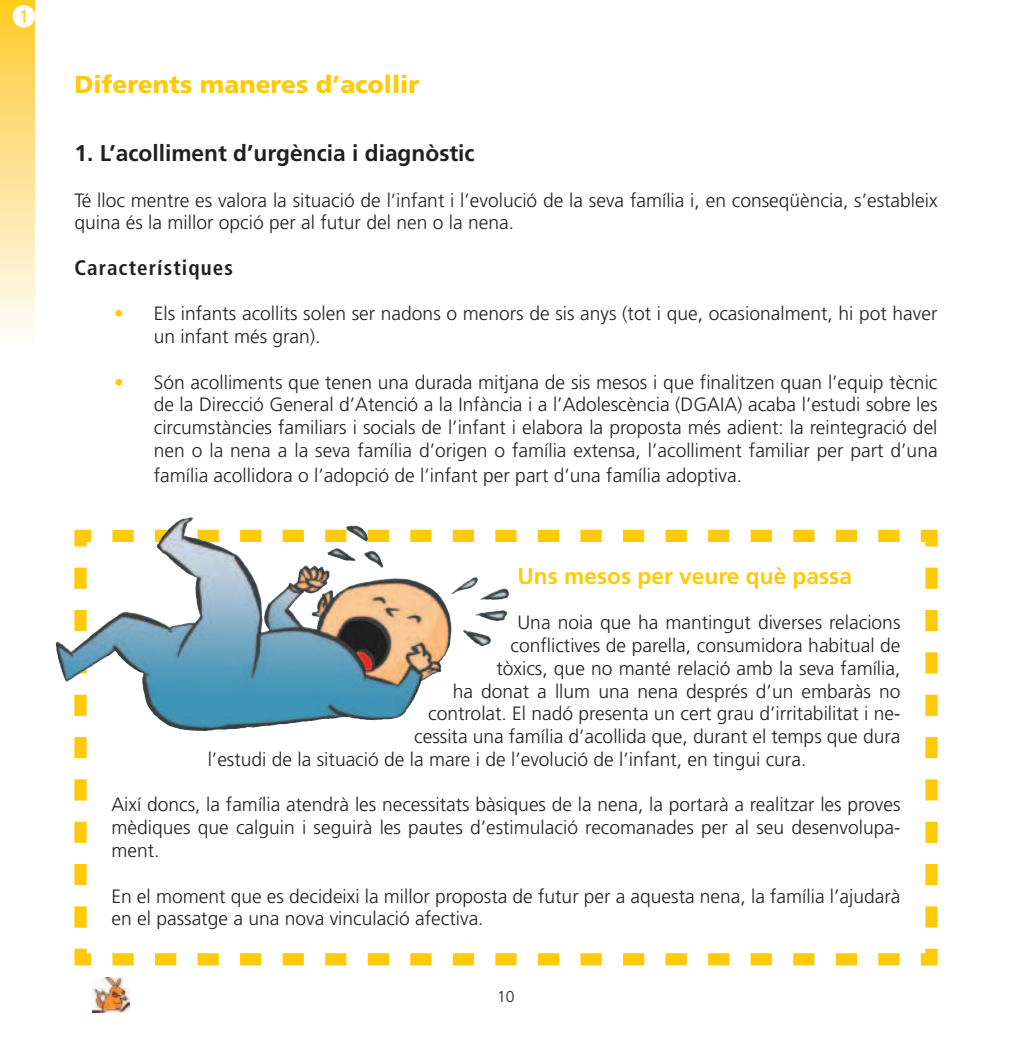
<style>
.page{position:relative;width:1012px;height:1042px;background:#fff}
.page>*{position:absolute;margin:0;border:0;box-sizing:border-box;transform-origin:0 0}
.t1{font:900 24.5px "Frutiger LT Std";color:#feca0a}
.t2{font:700 22.75px "Frutiger LT Std";color:#231f20}
.t3{font:700 22.75px "Frutiger LT Std";color:#feca0a}
.t4{font:700 condensed 21px "Frutiger LT Std";letter-spacing:.05em;color:#231f20}
.t5{font:300 19.25px/22.8px "Frutiger LT Std";color:#231f20}
.t6{font:300 15.75px "Frutiger LT Std";color:#231f20}
.s1{color:#feca0a}
</style>
<div class="page">
<svg style="left:68px;top:525px;width:870px;height:441px"></svg>
<img style="left:157px;top:517px;width:43px;height:110px">
<div style="left:0;top:0;width:35px;height:347px;background:linear-gradient(to bottom,#ffcb2a,#fefdff)"></div>
<img style="left:93px;top:978px;width:37px;height:34px">
<svg style="left:13px;top:5px;width:22px;height:22px"></svg>
<p class="t1" style="left:74px;top:69px;width:346px">Diferents maneres d’acollir</p>
<p class="t2" style="left:74px;top:140px;width:402px">1. L’acolliment d’urgència i diagnòstic</p>
<p class="t5" style="left:74px;top:189px;width:865px">Té lloc mentre es valora la situació de l’infant i l’evolució de la seva família i, en conseqüència, s’estableix quina és la millor opció per al futur del nen o la nena.</p>
<p class="t4" style="left:74px;top:255px;width:160px">Característiques</p>
<p class="t5" style="left:154px;top:303px;width:785px;text-indent:-40px"><span class="s1">•</span> Els infants acollits solen ser nadons o menors de sis anys (tot i que, ocasionalment, hi pot haver un infant més gran).</p>
<p class="t5" style="left:154px;top:371px;width:785px;text-align:justify;text-indent:-40px"><span class="s1">•</span> Són acolliments que tenen una durada mitjana de sis mesos i que finalitzen quan l’equip tècnic de la Direcció General d’Atenció a la Infància i a l’Adolescència (DGAIA) acaba l’estudi sobre les circumstàncies familiars i socials de l’infant i elabora la proposta més adient: la reintegració del nen o la nena a la seva família d’origen o família extensa, l’acolliment familiar per part d’una</p>
<p class="t5" style="left:154px;top:464px;width:590px">família acollidora o l’adopció de l’infant per part d’una família adoptiva.</p>
<p class="t3" style="left:517px;top:562px;width:336px">Uns mesos per veure què passa</p>
<p class="t5" style="left:517px;top:612px;width:385px">Una noia que ha mantingut diverses relacions</p>
<p class="t5" style="left:510px;top:634px;width:392px">conflictives de parella, consumidora habitual de</p>
<p class="t5" style="left:496px;top:657px;width:406px">tòxics, que no manté relació amb la seva família,</p>
<p class="t5" style="left:453px;top:680px;width:449px">ha donat a llum una nena després d’un embaràs no</p>
<p class="t5" style="left:428px;top:703px;width:474px">controlat. El nadó presenta un cert grau d’irritabilitat i ne-</p>
<p class="t5" style="left:414px;top:725px;width:488px">cessita una família d’acollida que, durant el temps que dura</p>
<p class="t5" style="left:208px;top:748px;width:600px">l’estudi de la situació de la mare i de l’evolució de l’infant, en tingui cura.</p>
<p class="t5" style="left:111px;top:794px;width:791px;text-align:justify">Així doncs, la família atendrà les necessitats bàsiques de la nena, la portarà a realitzar les proves mèdiques que calguin i seguirà les pautes d’estimulació recomanades per al seu desenvolupa&shy;ment.</p>
<p class="t5" style="left:111px;top:885px;width:790px">En el moment que es decideixi la millor proposta de futur per a aquesta nena, la família l’ajudarà en el passatge a una nova vinculació afectiva.</p>
<p class="t6" style="left:497px;top:988px;width:19px">10</p>
</div>
